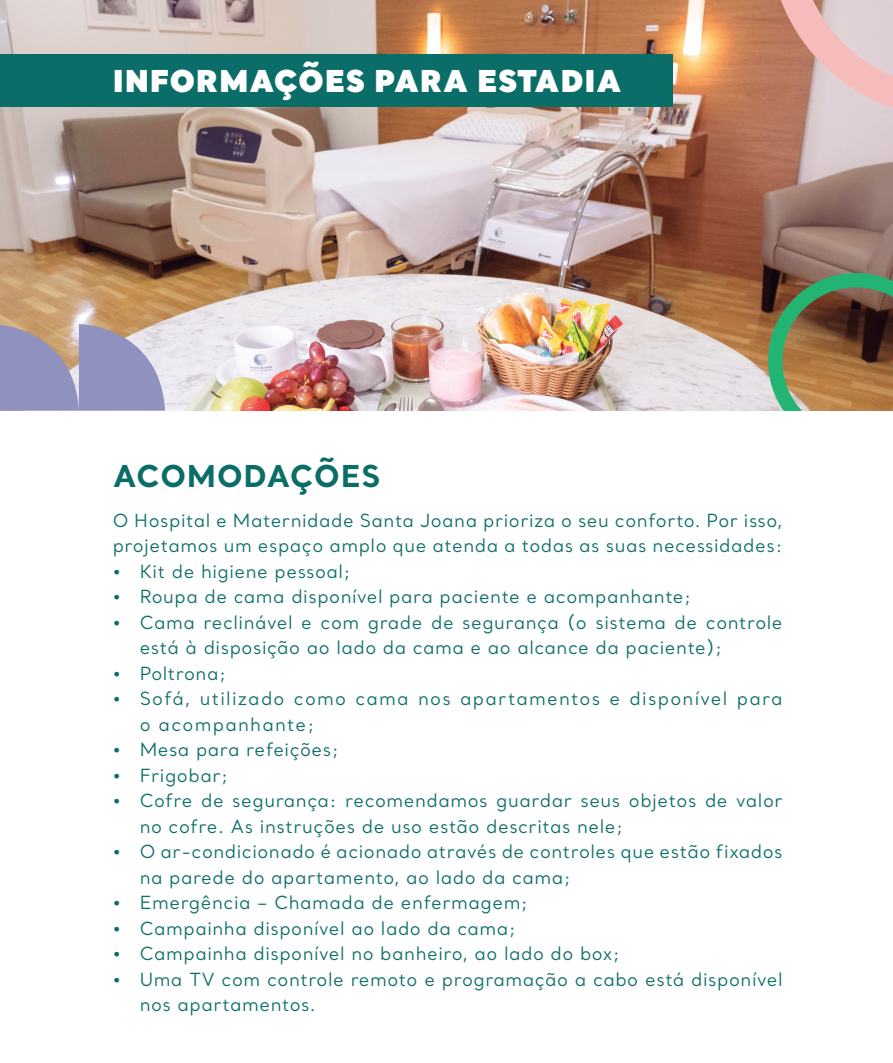
<style>
.page{position:relative;width:893px;height:1063px;background:#fff}
.page>*{position:absolute;margin:0;border:0;box-sizing:border-box;transform-origin:0 0}
.t1{font:900 30px "Santral";letter-spacing:.03em;color:#fff}
.t2{font:700 30px "Santral";letter-spacing:.03em;color:#0b6d67}
.t3{font:18px/25.5px "Santral";letter-spacing:.03em;color:#0b6d67}
.t4{font:18px/25.5px "Santral";letter-spacing:.07em;color:#0b6d67}
</style>
<div class="page">
<img style="left:0;top:0;width:893px;height:411px">
<div style="left:0;top:54px;width:673px;height:53px;background:#0b6d67"></div>
<svg style="left:769px;top:0;width:124px;height:117px;background:#d8b0aa"></svg>
<svg style="left:768px;top:273px;width:125px;height:138px;background:#756b45"></svg>
<svg style="left:0;top:324px;width:165px;height:87px;background:#a09cb9"></svg>
<h1 class="t1" style="left:113px;top:58px;width:510px">INFORMAÇÕES PARA ESTADIA</h1>
<h1 class="t2" style="left:113px;top:455px;width:269px">ACOMODAÇÕES</h1>
<p class="t3" style="left:113px;top:507px;width:671px">O Hospital e Maternidade Santa Joana prioriza o seu conforto. Por isso, projetamos um espaço amplo que atenda a todas as suas necessidades:</p>
<p class="t3" style="left:113px;top:558px;width:240px">• Kit de higiene pessoal;</p>
<p class="t3" style="left:113px;top:584px;width:580px">• Roupa de cama disponível para paciente e acompanhante;</p>
<p class="t3" style="left:140px;top:609px;width:644px;text-indent:-27px">• Cama reclinável e com grade de segurança (o sistema de controle está à disposição ao lado da cama e ao alcance da paciente);</p>
<p class="t3" style="left:113px;top:660px;width:115px">• Poltrona;</p>
<p class="t4" style="left:140px;top:686px;width:644px;text-indent:-27px">• Sofá, utilizado como cama nos apartamentos e disponível para o acompanhante;</p>
<p class="t3" style="left:113px;top:737px;width:228px">• Mesa para refeições;</p>
<p class="t3" style="left:113px;top:762px;width:117px">• Frigobar;</p>
<p class="t3" style="left:140px;top:788px;width:644px;text-indent:-27px">• Cofre de segurança: recomendamos guardar seus objetos de valor no cofre. As instruções de uso estão descritas nele;</p>
<p class="t3" style="left:140px;top:839px;width:644px;text-indent:-27px">• O ar-condicionado é acionado através de controles que estão fixados na parede do apartamento, ao lado da cama;</p>
<p class="t3" style="left:113px;top:890px;width:417px">• Emergência – Chamada de enfermagem;</p>
<p class="t3" style="left:113px;top:915px;width:405px">• Campainha disponível ao lado da cama;</p>
<p class="t3" style="left:113px;top:941px;width:509px">• Campainha disponível no banheiro, ao lado do box;</p>
<p class="t3" style="left:140px;top:966px;width:644px;text-indent:-27px">• Uma TV com controle remoto e programação a cabo está disponível nos apartamentos.</p>
</div>
